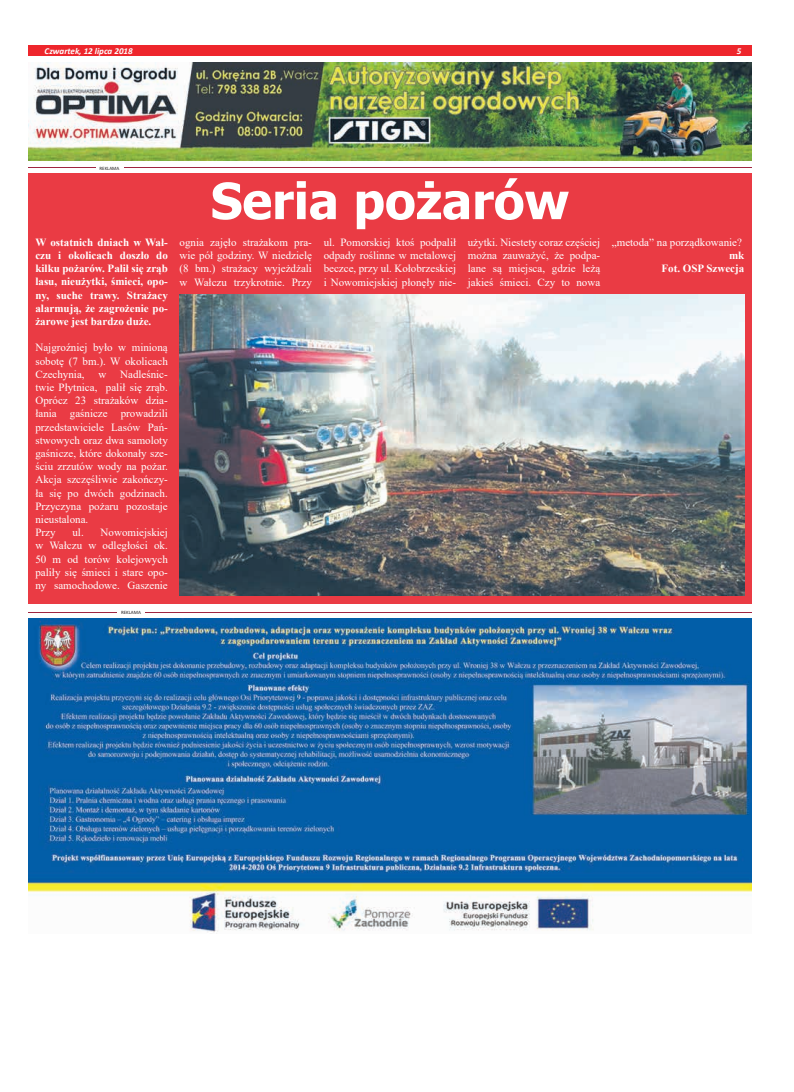
<style>
.page{position:relative;width:794px;height:1092px;background:#fff}
.page>*{position:absolute;margin:0;border:0;box-sizing:border-box;transform-origin:0 0}
.t1{font:700 50px "Tahoma";color:#fff}
.t2{font:11px/13.2px "Times New Roman";color:#fff;text-align:justify}
.t3{font:700 11px/13.2px "Times New Roman";color:#fff;text-align:justify}
.t4{font:italic 700 9px "Calibri";color:#fff}
.t5{font:5px "Calibri";color:#231f20}
</style>
<div class="page">
<div style="left:28px;top:45px;width:723px;height:11px;background:#ee262c"></div>
<hr style="left:28px;top:168px;width:723px;height:1px;background:#a02540">
<hr style="left:96px;top:166px;width:27px;height:4px;background:#fff">
<img style="left:28px;top:63px;width:723px;height:97px">
<hr style="left:28px;top:612px;width:723px;height:1px;background:#a02540">
<hr style="left:117px;top:610px;width:28px;height:4px;background:#fff">
<img style="left:28px;top:618px;width:723px;height:314px">
<div style="left:28px;top:173px;width:723px;height:430px;background:#ea3b44"></div>
<img style="left:180px;top:295px;width:564px;height:300px">
<p class="t4" style="left:45px;top:44px;width:90px">Czwartek, 12 lipca 2018</p>
<p class="t4" style="left:736px;top:44px;width:6px">5</p>
<p class="t5" style="left:100px;top:165px;width:21px">REKLAMA</p>
<p class="t3" style="left:35px;top:235px;width:134px">W ostatnich dniach w Wał&shy;czu i okolicach doszło do kilku pożarów. Palił się zrąb lasu, nieużytki, śmieci, opo&shy;ny, suche trawy. Strażacy alarmują, że zagrożenie po&shy;żarowe jest bardzo duże.</p>
<p class="t2" style="left:35px;top:341px;width:134px">Najgroźniej było w minioną sobotę (7 bm.). W okolicach Czechynia,</p>
<p class="t2" style="left:35px;top:367px;width:134px;text-align:left;text-indent:85px">Nadleśnic&shy;twie Płytnica, palił się zrąb.<br>Oprócz 23 strażaków dzia&shy;łania gaśnicze prowadzili przedstawiciele Lasów Pań&shy;stwowych oraz dwa samoloty gaśnicze, które dokonały sze&shy;ściu zrzutów wody na pożar.<br>Akcja szczęśliwie zakończy&shy;ła się po dwóch godzinach.<br>Przyczyna pożaru pozostaje nieustalona.<br>Przy</p>
<p class="t2" style="left:98px;top:367px;width:9px">w</p>
<p class="t2" style="left:35px;top:525px;width:134px;text-indent:37px">ul. Nowomiejskiej w Wałczu w odległości ok.<br>50 m od torów kolejowych paliły się śmieci i stare opo&shy;ny samochodowe. Gaszenie</p>
<p class="t5" style="left:121px;top:609px;width:21px">REKLAMA</p>
<h1 class="t1" style="left:211px;top:166px;width:360px">Seria pożarów</h1>
<p class="t2" style="left:180px;top:235px;width:134px">ognia zajęło strażakom pra&shy;wie pół godziny. W niedzielę (8 bm.) strażacy wyjeżdżali w Wałczu trzykrotnie. Przy</p>
<p class="t2" style="left:324px;top:235px;width:134px">ul. Pomorskiej ktoś podpalił odpady roślinne w metalowej beczce, przy ul. Kołobrzeskiej i Nowomiejskiej płonęły nie-</p>
<p class="t2" style="left:468px;top:235px;width:134px">użytki. Niestety coraz częściej można zauważyć, że podpa&shy;lane są miejsca, gdzie leżą jakieś śmieci. Czy to nowa</p>
<p class="t2" style="left:612px;top:235px;width:132px">„metoda” na porządkowanie?</p>
<p class="t3" style="left:661px;top:248px;width:84px;text-align:right">mk<br>Fot. OSP Szwecja</p>
</div>
